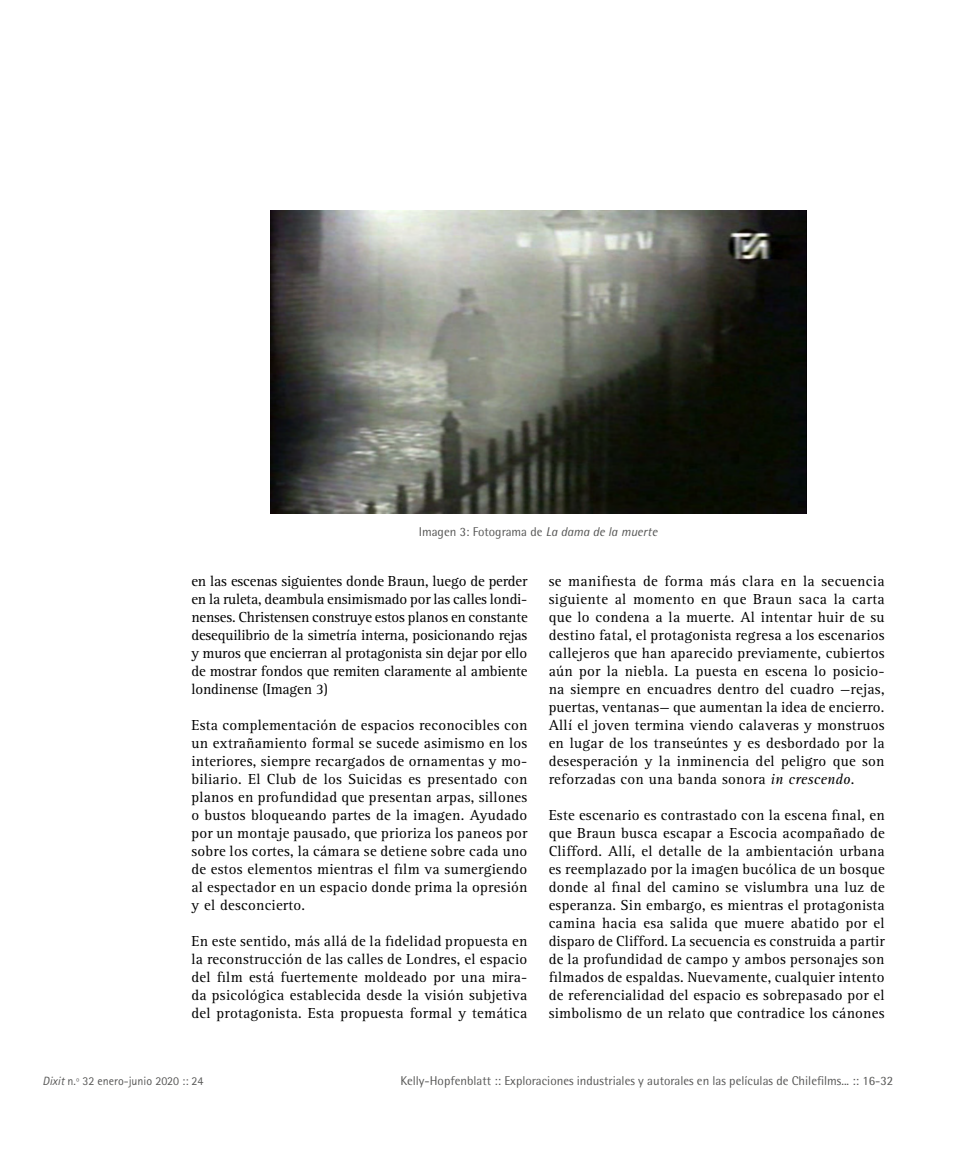
<style>
.page{position:relative;width:957px;height:1149px;background:#fff}
.page>*{position:absolute;margin:0;border:0;box-sizing:border-box;transform-origin:0 0}
.t1{font:15px/18px "Rotis Serif Std";letter-spacing:.015em;color:#000;text-align:justify}
.t2{font:12.75px "Rotis Semi Sans Std";color:#575756}
.t3{font:12px "Rotis Sans Serif Std";color:#575756}
.s1{font-style:italic}
</style>
<div class="page">
<img style="left:270px;top:210px;width:536px;height:303px">
<p class="t2" style="left:419px;top:524px;width:240px">Imagen 3: Fotograma de <span class="s1">La dama de la muerte</span></p>
<p class="t1" style="left:191px;top:572px;width:338px">en las escenas siguientes donde Braun, luego de perder en la ruleta, deambula ensimismado por las calles londi&shy;nenses. Christensen construye estos planos en constante desequilibrio de la simetría interna, posicionando rejas y muros que encierran al protagonista sin dejar por ello de mostrar fondos que remiten claramente al ambiente londinense (Imagen 3)</p>
<p class="t1" style="left:191px;top:716px;width:337px">Esta complementación de espacios reconocibles con un extrañamiento formal se sucede asimismo en los interiores, siempre recargados de ornamentas y mo&shy;biliario. El Club de los Suicidas es presentado con planos en profundidad que presentan arpas, sillones o bustos bloqueando partes de la imagen. Ayudado por un montaje pausado, que prioriza los paneos por sobre los cortes, la cámara se detiene sobre cada uno de estos elementos mientras el film va sumergiendo al espectador en un espacio donde prima la opresión y el desconcierto.</p>
<p class="t1" style="left:191px;top:932px;width:337px">En este sentido, más allá de la fidelidad propuesta en la reconstrucción de las calles de Londres, el espacio del film está fuertemente moldeado por una mira&shy;da psicológica establecida desde la visión subjetiva del protagonista. Esta propuesta formal y temática</p>
<p class="t1" style="left:549px;top:572px;width:337px">se manifiesta de forma más clara en la secuencia siguiente al momento en que Braun saca la carta que lo condena a la muerte. Al intentar huir de su destino fatal, el protagonista regresa a los escenarios callejeros que han aparecido previamente, cubiertos aún por la niebla. La puesta en escena lo posicio&shy;na siempre en encuadres dentro del cuadro —rejas, puertas, ventanas— que aumentan la idea de encierro.<br>Allí el joven termina viendo calaveras y monstruos en lugar de los transeúntes y es desbordado por la desesperación y la inminencia del peligro que son reforzadas con una banda sonora <span class="s1">in crescendo</span>.</p>
<p class="t1" style="left:549px;top:806px;width:338px">Este escenario es contrastado con la escena final, en que Braun busca escapar a Escocia acompañado de Clifford. Allí, el detalle de la ambientación urbana es reemplazado por la imagen bucólica de un bosque donde al final del camino se vislumbra una luz de esperanza. Sin embargo, es mientras el protagonista camina hacia esa salida que muere abatido por el disparo de Clifford. La secuencia es construida a partir de la profundidad de campo y ambos personajes son filmados de espaldas. Nuevamente, cualquier intento de referencialidad del espacio es sobrepasado por el simbolismo de un relato que contradice los cánones</p>
<p class="t3" style="left:43px;top:1073px;width:163px"><span class="s1">Dixit</span> n.º 32 enero-junio 2020 :: 24</p>
<p class="t2" style="left:400px;top:1072px;width:494px">Kelly-Hopfenblatt :: Exploraciones industriales y autorales en las películas de Chilefilms... :: 16-32</p>
</div>
